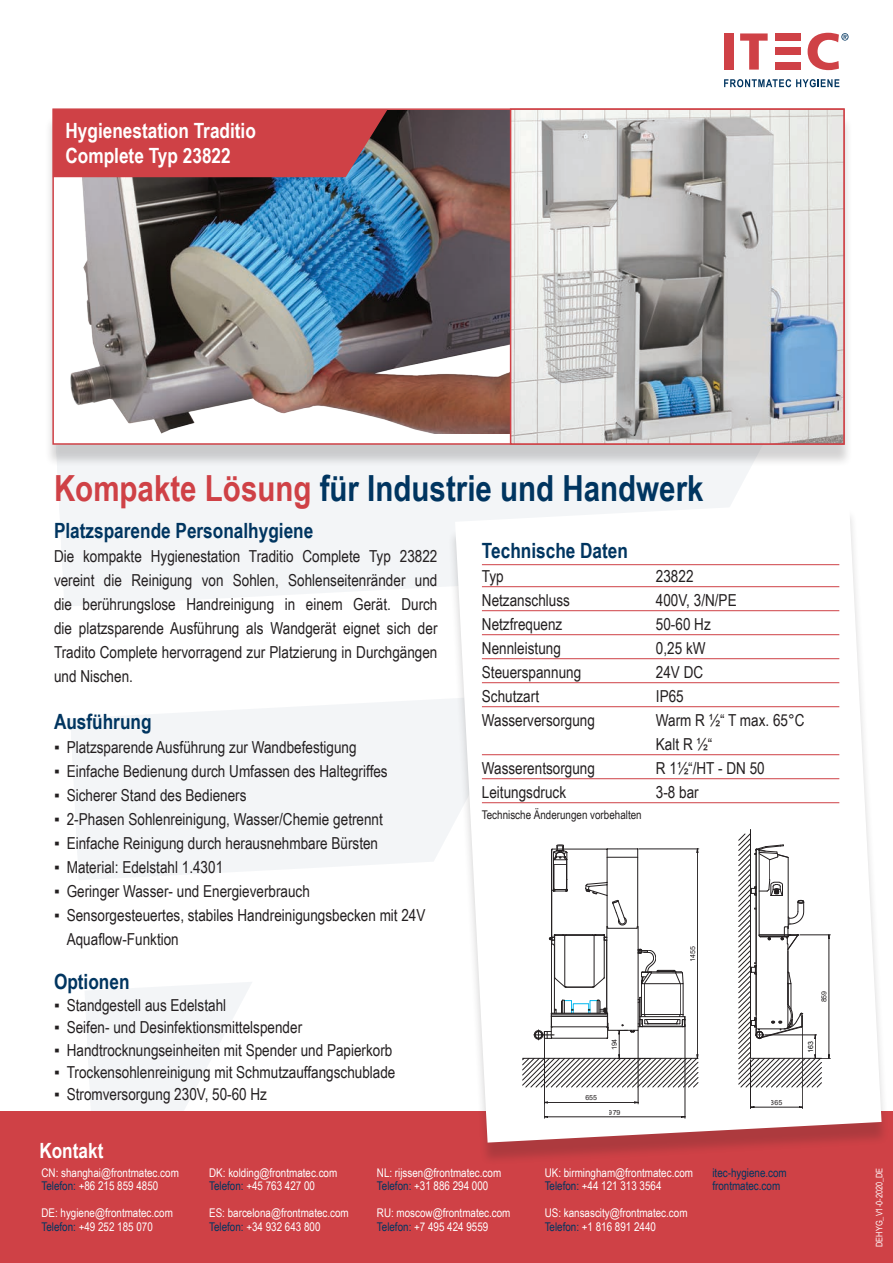
<style>
.page{position:relative;width:893px;height:1263px;background:#fff}
.page>*{position:absolute;margin:0;border:0;box-sizing:border-box;transform-origin:0 0}
.t1{font:700 36px "Arial Narrow";color:#003560}
.t2{font:700 21px "Arial Narrow";color:#003560}
.t3{font:700 21px/25.2px "Arial Narrow";color:#fff}
.t4{font:16.5px/24px "Arial Narrow";color:#231f20}
.t5{font:12px/13.5px "Arial Narrow";color:#fff}
.t6{font:12px "Arial Narrow";color:#231f20}
.t7{font:12px/13.5px "Arial Narrow";color:#003560}
.t8{font:9px "Arial Narrow";color:#fff}
.t9{font:7.05px "Arial";color:#231f20}
.t10{font:7.05px "Arial";color:#000001}
.s1{color:#cf4146}
.s2{color:#003560}
</style>
<div class="page">
<div style="left:57px;top:468px;width:693px;height:138px;background:#f3f5f7"></div>
<svg style="left:70px;top:699px;width:377px;height:181px;fill:#f3f5f7"></svg>
<svg style="left:85px;top:982px;width:167px;height:129px"></svg>
<div style="left:0;top:1111px;width:893px;height:152px;background:#cf4146"></div>
<div style="left:724px;top:33px;width:10px;height:37px;background:#cf4146"></div>
<svg style="left:740px;top:33px;width:28px;height:37px"></svg>
<div style="left:775px;top:33px;width:26px;height:8px;background:#cf4146"></div>
<div style="left:775px;top:62px;width:26px;height:8px;background:#cf4146"></div>
<div style="left:775px;top:48px;width:26px;height:7px;background:#cf4146"></div>
<svg style="left:808px;top:33px;width:40px;height:37px"></svg>
<svg style="left:724px;top:79px;width:115px;height:8px"></svg>
<div style="left:44px;top:115px;width:809px;height:353px;background:#231f20;opacity:.2"></div>
<img style="left:55px;top:111px;width:455px;height:322px">
<img style="left:513px;top:111px;width:329px;height:331px">
<div style="left:510px;top:108px;width:335px;height:337px;border:2px solid #cf4146"></div>
<div style="left:53px;top:109px;width:335px;height:68px;background:#cf4146"></div>
<div style="left:447px;top:508px;width:443px;height:657px;background:#231f20;opacity:.2"></div>
<svg style="left:455px;top:501px;width:426px;height:641px"></svg>
<hr style="left:482px;top:564px;width:357px;height:1px;background:#cf4146">
<hr style="left:482px;top:586px;width:357px;height:1px;background:#cf4146">
<hr style="left:482px;top:610px;width:357px;height:1px;background:#cf4146">
<hr style="left:482px;top:634px;width:357px;height:1px;background:#cf4146">
<hr style="left:482px;top:658px;width:357px;height:1px;background:#cf4146">
<hr style="left:482px;top:682px;width:357px;height:1px;background:#cf4146">
<hr style="left:482px;top:706px;width:357px;height:1px;background:#cf4146">
<hr style="left:482px;top:754px;width:357px;height:1px;background:#cf4146">
<hr style="left:482px;top:778px;width:357px;height:1px;background:#cf4146">
<hr style="left:482px;top:802px;width:357px;height:1px;background:#cf4146">
<hr style="left:802px;top:1015px;width:1px;height:93px;background:#231f20">
<hr style="left:750px;top:1060px;width:1px;height:48px;background:#231f20">
<hr style="left:754px;top:1107px;width:45px;height:1px;background:#231f20">
<hr style="left:638px;top:1030px;width:1px;height:74px;background:#231f20">
<hr style="left:548px;top:1102px;width:86px;height:1px;background:#231f20">
<hr style="left:685px;top:1024px;width:1px;height:94px;background:#231f20">
<hr style="left:544px;top:1038px;width:1px;height:80px;background:#231f20">
<hr style="left:548px;top:1116px;width:133px;height:1px;background:#231f20">
<hr style="left:639px;top:849px;width:60px;height:1px;background:#231f20">
<svg style="left:738px;top:829px;width:92px;height:258px"></svg>
<svg style="left:522px;top:845px;width:176px;height:242px"></svg>
<p class="t3" style="left:65px;top:117px;width:192px">Hygienestation Traditio<br>Complete Typ 23822</p>
<h1 class="t1" style="left:54px;top:461px;width:651px"><span class="s1">Kompakte Lösung</span> für Industrie und Handwerk</h1>
<p class="t2" style="left:54px;top:515px;width:261px">Platzsparende Personalhygiene</p>
<p class="t4" style="left:54px;top:544px;width:385px;text-align:justify">Die kompakte Hygienestation Traditio Complete Typ 23822 vereint die Reinigung von Sohlen, Sohlenseitenränder und die berührungslose Handreinigung in einem Gerät. Durch die platzsparende Ausführung als Wandgerät eignet sich der Tradito Complete hervorragend zur Platzierung in Durchgängen und Nischen.</p>
<p class="t2" style="left:54px;top:705px;width:99px">Ausführung</p>
<p class="t4" style="left:54px;top:734px;width:304px">▪ Platzsparende Ausführung zur Wandbefestigung</p>
<p class="t4" style="left:54px;top:758px;width:335px">▪ Einfache Bedienung durch Umfassen des Haltegriffes</p>
<p class="t4" style="left:54px;top:782px;width:194px">▪ Sicherer Stand des Bedieners</p>
<p class="t4" style="left:54px;top:806px;width:330px">▪ 2-Phasen Sohlenreinigung, Wasser/Chemie getrennt</p>
<p class="t4" style="left:54px;top:830px;width:326px">▪ Einfache Reinigung durch herausnehmbare Bürsten</p>
<p class="t4" style="left:54px;top:854px;width:171px">▪ Material: Edelstahl 1.4301</p>
<p class="t4" style="left:54px;top:878px;width:257px">▪ Geringer Wasser- und Energieverbrauch</p>
<p class="t4" style="left:67px;top:902px;width:360px;text-indent:-13px">▪ Sensorgesteuertes, stabiles Handreinigungsbecken mit 24V<br>Aquaflow-Funktion</p>
<p class="t2" style="left:54px;top:966px;width:77px">Optionen</p>
<p class="t4" style="left:54px;top:993px;width:174px">▪ Standgestell aus Edelstahl</p>
<p class="t4" style="left:54px;top:1015px;width:250px">▪ Seifen- und Desinfektionsmittelspender</p>
<p class="t4" style="left:54px;top:1037px;width:340px">▪ Handtrocknungseinheiten mit Spender und Papierkorb</p>
<p class="t4" style="left:54px;top:1059px;width:343px">▪ Trockensohlenreinigung mit Schmutzauffangschublade</p>
<p class="t4" style="left:54px;top:1081px;width:215px">▪ Stromversorgung 230V, 50-60 Hz</p>
<p class="t2" style="left:482px;top:535px;width:148px">Technische Daten</p>
<p class="t4" style="left:482px;top:564px;width:23px">Typ</p>
<p class="t4" style="left:656px;top:564px;width:39px">23822</p>
<p class="t4" style="left:482px;top:588px;width:89px">Netzanschluss</p>
<p class="t4" style="left:656px;top:588px;width:82px">400V, 3/N/PE</p>
<p class="t4" style="left:482px;top:612px;width:82px">Netzfrequenz</p>
<p class="t4" style="left:656px;top:612px;width:56px">50-60 Hz</p>
<p class="t4" style="left:482px;top:636px;width:80px">Nennleistung</p>
<p class="t4" style="left:656px;top:636px;width:51px">0,25 kW</p>
<p class="t4" style="left:482px;top:660px;width:101px">Steuerspannung</p>
<p class="t4" style="left:656px;top:660px;width:49px">24V DC</p>
<p class="t4" style="left:482px;top:684px;width:59px">Schutzart</p>
<p class="t4" style="left:656px;top:684px;width:29px">IP65</p>
<p class="t4" style="left:482px;top:708px;width:115px">Wasserversorgung</p>
<p class="t4" style="left:656px;top:708px;width:150px">Warm R ½“ T max. 65°C<br>Kalt R ½“</p>
<p class="t4" style="left:482px;top:756px;width:115px">Wasserentsorgung</p>
<p class="t4" style="left:656px;top:756px;width:110px">R 1½“/HT - DN 50</p>
<p class="t4" style="left:482px;top:780px;width:86px">Leitungsdruck</p>
<p class="t4" style="left:656px;top:780px;width:44px">3-8 bar</p>
<p class="t6" style="left:482px;top:806px;width:161px">Technische Änderungen vorbehalten</p>
<p class="t9" style="left:688px;top:962px;width:17px;rotate:-90deg">1455</p>
<p class="t9" style="left:610px;top:1050px;width:13px;rotate:-90deg">194</p>
<p class="t10" style="left:806px;top:1053px;width:13px;rotate:-90deg">163</p>
<p class="t9" style="left:585px;top:1093px;width:13px">655</p>
<p class="t9" style="left:771px;top:1097px;width:13px">365</p>
<p class="t9" style="left:609px;top:1107px;width:13px">979</p>
<p class="t9" style="left:819px;top:1002px;width:13px;rotate:-90deg">859</p>
<p class="t3" style="left:39px;top:1136px;width:66px">Kontakt</p>
<p class="t5" style="left:41px;top:1165px;width:139px">CN: shanghai@frontmatec.com<br><span class="s2">Telefon:</span> +86 215 859 4850</p>
<p class="t5" style="left:41px;top:1206px;width:133px">DE: hygiene@frontmatec.com<br><span class="s2">Telefon:</span> +49 252 185 070</p>
<p class="t5" style="left:209px;top:1165px;width:130px">DK: kolding@frontmatec.com<br><span class="s2">Telefon:</span> +45 763 427 00</p>
<p class="t5" style="left:209px;top:1206px;width:141px">ES: barcelona@frontmatec.com<br><span class="s2">Telefon:</span> +34 932 643 800</p>
<p class="t5" style="left:377px;top:1165px;width:126px">NL: rijssen@frontmatec.com<br><span class="s2">Telefon:</span> +31 886 294 000</p>
<p class="t5" style="left:377px;top:1206px;width:135px">RU: moscow@frontmatec.com<br><span class="s2">Telefon:</span> +7 495 424 9559</p>
<p class="t5" style="left:545px;top:1165px;width:150px">UK: birmingham@frontmatec.com<br><span class="s2">Telefon:</span> +44 121 313 3564</p>
<p class="t5" style="left:545px;top:1206px;width:144px">US: kansascity@frontmatec.com<br><span class="s2">Telefon:</span> +1 816 891 2440</p>
<p class="t7" style="left:712px;top:1165px;width:76px">itec-hygiene.com frontmatec.com</p>
<p class="t8" style="left:873px;top:1247px;width:81px;rotate:-90deg">DEHYG_V1-0-2020_DE</p>
</div>
